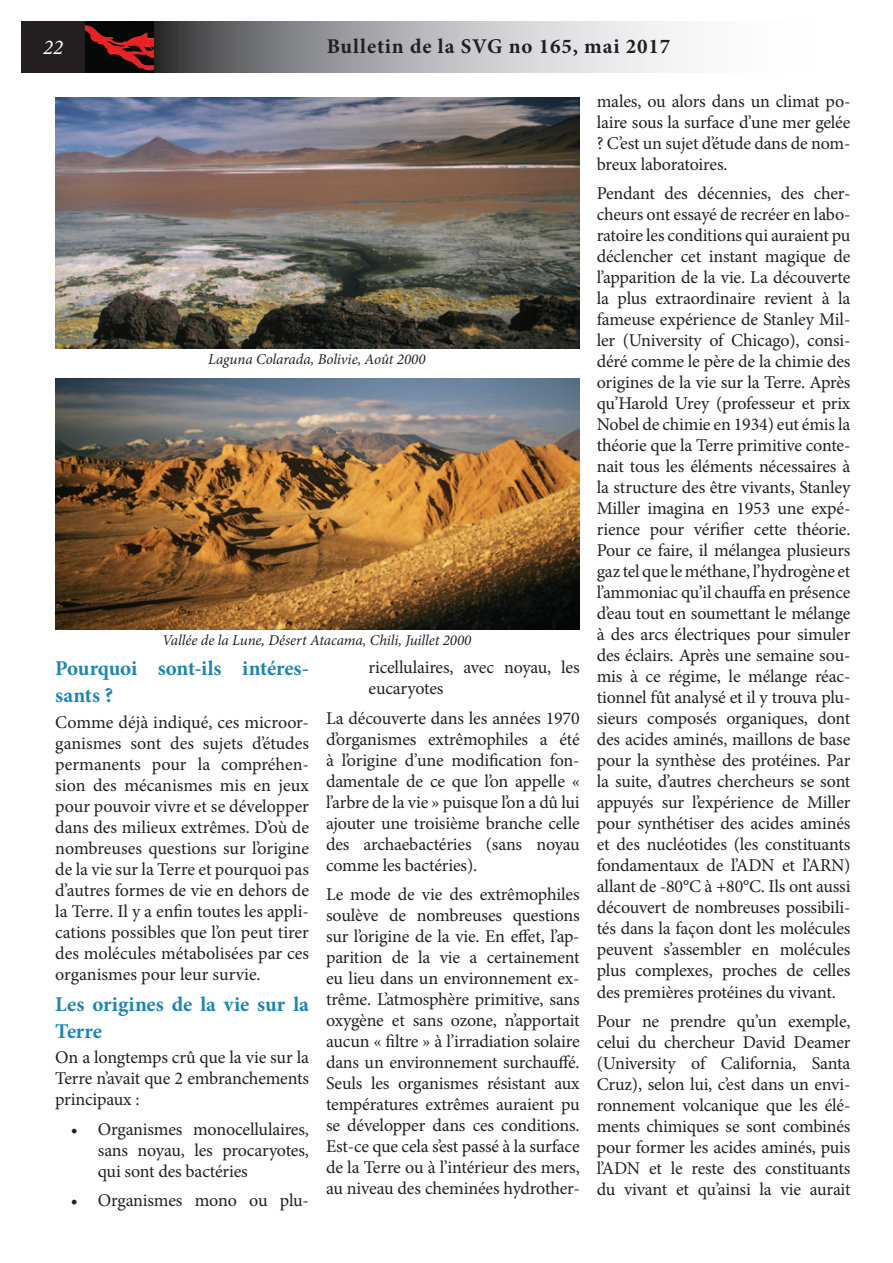
<style>
.page{position:relative;width:893px;height:1263px;background:#fff}
.page>*{position:absolute;margin:0;border:0;box-sizing:border-box;transform-origin:0 0}
.t1{font:700 21px/27px "Minion Pro";letter-spacing:-.005em;color:#1f84b0}
.t2{font:700 21px "Minion Pro";letter-spacing:.04em;color:#231f20}
.t3{font:italic 21px "Minion Pro";color:#fff}
.t4{font:18px/21px "Minion Pro";letter-spacing:-.01em;color:#231f20;text-align:justify}
.t5{font:italic 15px "Minion Pro";letter-spacing:-.005em;color:#231f20}
</style>
<div class="page">
<img style="left:55px;top:378px;width:525px;height:251px">
<img style="left:55px;top:98px;width:525px;height:251px">
<svg style="left:21px;top:21px;width:661px;height:51px;background:#9b9b9d"></svg>
<img style="left:85px;top:21px;width:68px;height:51px">
<p class="t3" style="left:43px;top:33px;width:22px">22</p>
<p class="t2" style="left:327px;top:32px;width:345px">Bulletin de la SVG no 165, mai 2017</p>
<p class="t5" style="left:208px;top:349px;width:219px">Laguna Colarada, Bolivie, Août 2000</p>
<p class="t5" style="left:162px;top:629px;width:311px">Vallée de la Lune, Désert Atacama, Chili, Juillet 2000</p>
<p class="t1" style="left:55px;top:655px;width:255px">Pourquoi sont-ils intéres&shy;sants ?</p>
<p class="t4" style="left:55px;top:711px;width:255px">Comme déjà indiqué, ces microor&shy;ganismes sont des sujets d’études permanents pour la compréhen&shy;sion des mécanismes mis en jeux pour pouvoir vivre et se développer dans des milieux extrêmes. D’où de nombreuses questions sur l’origine de la vie sur la Terre et pourquoi pas d’autres formes de vie en dehors de la Terre. Il y a enfin toutes les appli&shy;cations possibles que l’on peut tirer des molécules métabolisées par ces organismes pour leur survie.</p>
<p class="t1" style="left:55px;top:990px;width:255px">Les origines de la vie sur la<br>Terre</p>
<p class="t4" style="left:55px;top:1047px;width:255px">On a longtemps crû que la vie sur la Terre n’avait que 2 embranchements principaux :</p>
<p class="t4" style="left:98px;top:1118px;width:213px;text-indent:-27px">• Organismes monocellulaires, sans noyau, les procaryotes, qui sont des bactéries</p>
<p class="t4" style="left:71px;top:1190px;width:240px">• Organismes mono ou plu-</p>
<p class="t4" style="left:369px;top:657px;width:213px">ricellulaires, avec noyau, les eucaryotes</p>
<p class="t4" style="left:326px;top:707px;width:255px">La découverte dans les années 1970 d’organismes extrêmophiles a été à l’origine d’une modification fon&shy;damentale de ce que l’on appelle « l’arbre de la vie » puisque l’on a dû lui ajouter une troisième branche celle des archaebactéries (sans noyau comme les bactéries).</p>
<p class="t4" style="left:326px;top:884px;width:255px">Le mode de vie des extrêmophiles soulève de nombreuses questions sur l’origine de la vie. En effet, l’ap&shy;parition de la vie a certainement eu lieu dans un environnement ex&shy;trême. L’atmosphère primitive, sans oxygène et sans ozone, n’apportait aucun « filtre » à l’irradiation solaire dans un environnement surchauffé.<br>Seuls les organismes résistant aux températures extrêmes auraient pu se développer dans ces conditions.<br>Est-ce que cela s’est passé à la surface de la Terre ou à l’intérieur des mers, au niveau des cheminées hydrother-</p>
<p class="t4" style="left:597px;top:90px;width:255px">males, ou alors dans un climat po&shy;laire sous la surface d’une mer gelée ? C’est un sujet d’étude dans de nom&shy;breux laboratoires.</p>
<p class="t4" style="left:597px;top:183px;width:255px">Pendant des décennies, des cher&shy;cheurs ont essayé de recréer en labo&shy;ratoire les conditions qui auraient pu déclencher cet instant magique de l’apparition de la vie. La découverte la plus extraordinaire revient à la fameuse expérience de Stanley Mil&shy;ler (University of Chicago), consi&shy;déré comme le père de la chimie des origines de la vie sur la Terre. Après qu’Harold Urey (professeur et prix Nobel de chimie en 1934) eut émis la théorie que la Terre primitive conte&shy;nait tous les éléments nécessaires à la structure des être vivants, Stanley Miller imagina en 1953 une expé&shy;rience pour vérifier cette théorie.<br>Pour ce faire, il mélangea plusieurs gaz tel que le méthane, l’hydrogène et l’ammoniac qu’il chauffa en présence d’eau tout en soumettant le mélange à des arcs électriques pour simuler des éclairs. Après une semaine sou&shy;mis à ce régime, le mélange réac&shy;tionnel fût analysé et il y trouva plu&shy;sieurs composés organiques, dont des acides aminés, maillons de base pour la synthèse des protéines. Par la suite, d’autres chercheurs se sont appuyés sur l’expérience de Miller pour synthétiser des acides aminés et des nucléotides (les constituants fondamentaux de l’ADN et l’ARN) allant de -80°C à +80°C. Ils ont aussi découvert de nombreuses possibili&shy;tés dans la façon dont les molécules peuvent s’assembler en molécules plus complexes, proches de celles des premières protéines du vivant.</p>
<p class="t4" style="left:597px;top:1011px;width:255px">Pour ne prendre qu’un exemple, celui du chercheur David Deamer (University of California, Santa Cruz), selon lui, c’est dans un envi&shy;ronnement volcanique que les élé&shy;ments chimiques se sont combinés pour former les acides aminés, puis l’ADN et le reste des constituants du vivant et qu’ainsi la vie aurait</p>
</div>
